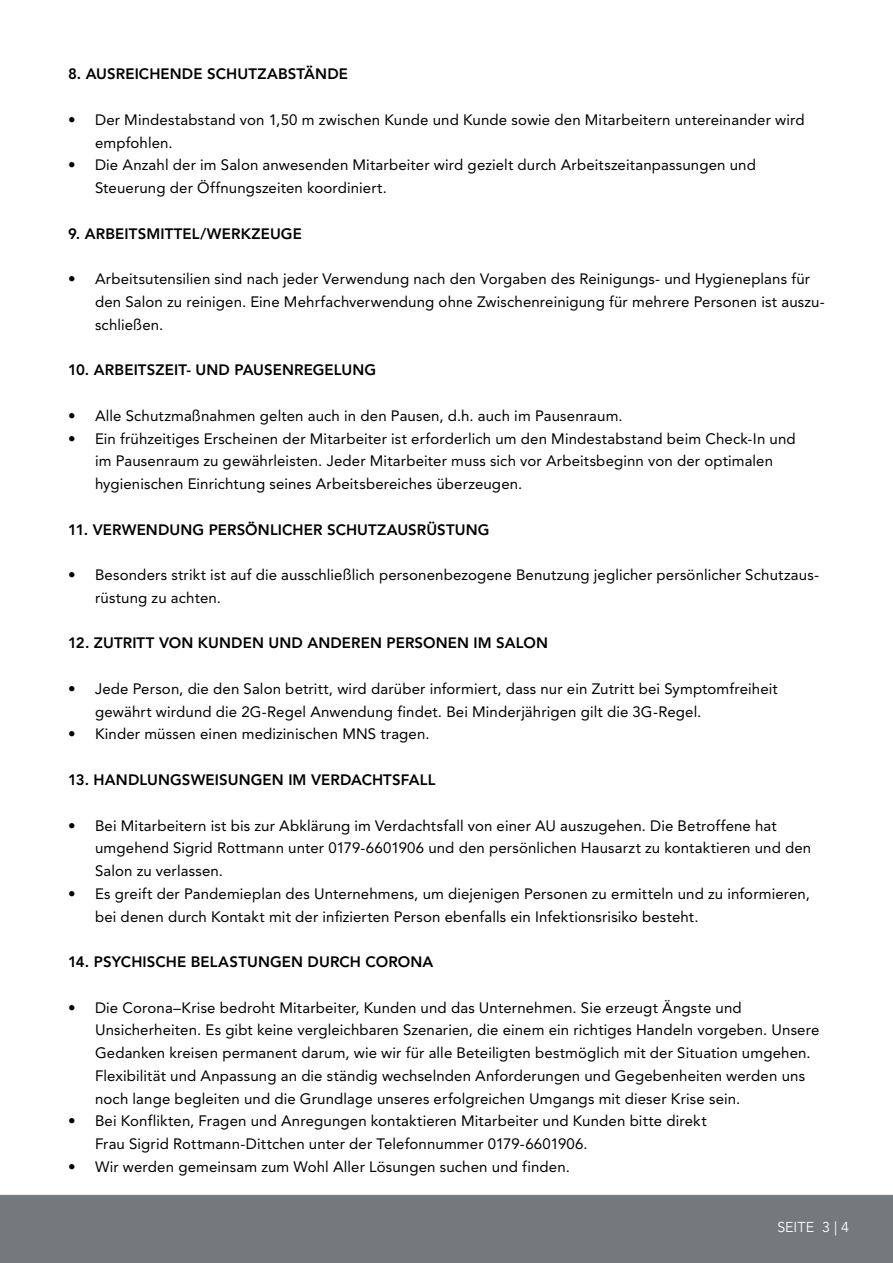
<style>
.page{position:relative;width:893px;height:1263px;background:#fff}
.page>*{position:absolute;margin:0;border:0;box-sizing:border-box;transform-origin:0 0}
.t1{font:15px/22.8px "Avenir LT Std";letter-spacing:.01em;color:#000}
.t2{font:800 15px "Avenir LT Std";letter-spacing:.01em;color:#000}
.t3{font:14.25px "Avenir LT Std";color:#fff}
</style>
<div class="page">
<div style="left:0;top:1195px;width:893px;height:68px;background:#73797c"></div>
<p class="t2" style="left:68px;top:65px;width:281px">8. AUSREICHENDE SCHUTZABSTÄNDE</p>
<p class="t1" style="left:95px;top:108px;width:711px;text-indent:-27px">• Der Mindestabstand von 1,50 m zwischen Kunde und Kunde sowie den Mitarbeitern untereinander wird empfohlen.</p>
<p class="t1" style="left:95px;top:154px;width:662px;text-indent:-27px">• Die Anzahl der im Salon anwesenden Mitarbeiter wird gezielt durch Arbeitszeitanpassungen und<br>Steuerung der Öffnungszeiten koordiniert.</p>
<p class="t2" style="left:68px;top:225px;width:235px">9. ARBEITSMITTEL/WERKZEUGE</p>
<p class="t1" style="left:95px;top:268px;width:731px;text-indent:-27px">• Arbeitsutensilien sind nach jeder Verwendung nach den Vorgaben des Reinigungs- und Hygieneplans für den Salon zu reinigen. Eine Mehrfachverwendung ohne Zwischenreinigung für mehrere Personen ist auszu&shy;schließen.</p>
<p class="t2" style="left:68px;top:361px;width:310px">10. ARBEITSZEIT- UND PAUSENREGELUNG</p>
<p class="t1" style="left:68px;top:404px;width:556px">• Alle Schutzmaßnahmen gelten auch in den Pausen, d.h. auch im Pausenraum.</p>
<p class="t1" style="left:95px;top:427px;width:702px;text-indent:-27px">• Ein frühzeitiges Erscheinen der Mitarbeiter ist erforderlich um den Mindestabstand beim Check-In und im Pausenraum zu gewährleisten. Jeder Mitarbeiter muss sich vor Arbeitsbeginn von der optimalen hygienischen Einrichtung seines Arbeitsbereiches überzeugen.</p>
<p class="t2" style="left:68px;top:520px;width:423px">11. VERWENDUNG PERSÖNLICHER SCHUTZAUSRÜSTUNG</p>
<p class="t1" style="left:95px;top:564px;width:725px;text-indent:-27px">• Besonders strikt ist auf die ausschließlich personenbezogene Benutzung jeglicher persönlicher Schutzaus&shy;rüstung zu achten.</p>
<p class="t2" style="left:68px;top:634px;width:482px">12. ZUTRITT VON KUNDEN UND ANDEREN PERSONEN IM SALON</p>
<p class="t1" style="left:95px;top:677px;width:684px;text-indent:-27px">• Jede Person, die den Salon betritt, wird darüber informiert, dass nur ein Zutritt bei Symptomfreiheit gewährt wirdund die 2G-Regel Anwendung findet. Bei Minderjährigen gilt die 3G-Regel.</p>
<p class="t1" style="left:68px;top:723px;width:363px">• Kinder müssen einen medizinischen MNS tragen.</p>
<p class="t2" style="left:68px;top:771px;width:369px">13. HANDLUNGSWEISUNGEN IM VERDACHTSFALL</p>
<p class="t1" style="left:95px;top:814px;width:718px;text-indent:-27px">• Bei Mitarbeitern ist bis zur Abklärung im Verdachtsfall von einer AU auszugehen. Die Betroffene hat umgehend Sigrid Rottmann unter 0179-6601906 und den persönlichen Hausarzt zu kontaktieren und den<br>Salon zu verlassen.</p>
<p class="t1" style="left:95px;top:882px;width:716px;text-indent:-27px">• Es greift der Pandemieplan des Unternehmens, um diejenigen Personen zu ermitteln und zu informieren, bei denen durch Kontakt mit der infizierten Person ebenfalls ein Infektionsrisiko besteht.</p>
<p class="t2" style="left:68px;top:953px;width:367px">14. PSYCHISCHE BELASTUNGEN DURCH CORONA</p>
<p class="t1" style="left:95px;top:996px;width:726px;text-indent:-27px">• Die Corona–Krise bedroht Mitarbeiter, Kunden und das Unternehmen. Sie erzeugt Ängste und Unsicherheiten. Es gibt keine vergleichbaren Szenarien, die einem ein richtiges Handeln vorgeben. Unsere Gedanken kreisen permanent darum, wie wir für alle Beteiligten bestmöglich mit der Situation umgehen.<br>Flexibilität und Anpassung an die ständig wechselnden Anforderungen und Gegebenheiten werden uns noch lange begleiten und die Grundlage unseres erfolgreichen Umgangs mit dieser Krise sein.</p>
<p class="t1" style="left:95px;top:1110px;width:613px;text-indent:-27px">• Bei Konflikten, Fragen und Anregungen kontaktieren Mitarbeiter und Kunden bitte direkt<br>Frau Sigrid Rottmann-Dittchen unter der Telefonnummer 0179-6601906.</p>
<p class="t1" style="left:68px;top:1155px;width:503px">• Wir werden gemeinsam zum Wohl Aller Lösungen suchen und finden.</p>
<p class="t3" style="left:777px;top:1219px;width:73px">SEITE 3 | 4</p>
</div>
